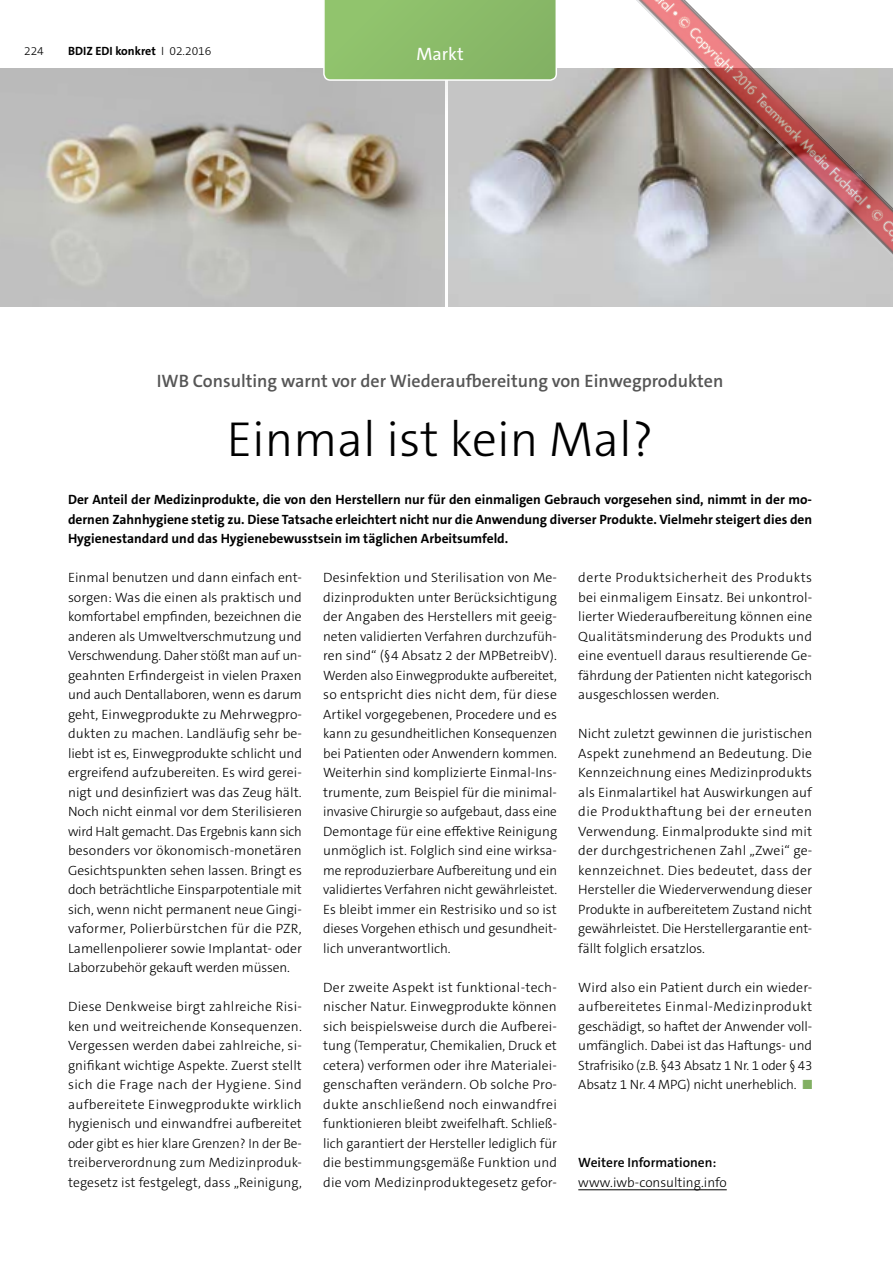
<style>
.page{position:relative;width:893px;height:1263px;background:#fff}
.page>*{position:absolute;margin:0;border:0;box-sizing:border-box;transform-origin:0 0}
.t1{font:300 49.5px "The Sans C5";color:#000}
.t2{font:600 18px "The Sans C5";color:#565656}
.t3{font:18px "The Sans C5";color:#fff}
.t4{font:300 13.5px/19.5px "The Sans C5";letter-spacing:-.005em;color:#000;text-align:justify}
.t5{font:700 13.5px/19.5px "The Sans C5";color:#000;text-align:justify}
.t6{font:600 13.5px "The Sans C5";color:#000}
.t7{font:700 12px "The Sans C5";color:#000}
.t8{font:300 12px "The Sans C5";color:#000}
.s1{font-weight:300}
.s2{color:#81af62}
</style>
<div class="page">
<hr style="left:578px;top:1189px;width:149px;height:1px;background:#000">
<img style="left:0;top:68px;width:444px;height:238px">
<img style="left:449px;top:82px;width:107px;height:224px">
<svg style="left:322px;top:0;width:234px;height:82px;background:#8fbe6f"></svg>
<img style="left:556px;top:0;width:337px;height:307px">
<p class="t8" style="left:24px;top:44px;width:21px">224</p>
<p class="t7" style="left:68px;top:44px;width:145px">BDIZ EDI konkret <span class="s1">I 02.2016</span></p>
<h2 class="t3" style="left:416px;top:42px;width:49px">Markt</h2>
<h2 class="t2" style="left:157px;top:369px;width:568px">IWB Consulting warnt vor der Wiederaufbereitung von Einwegprodukten</h2>
<h1 class="t1" style="left:227px;top:408px;width:428px">Einmal ist kein Mal?</h1>
<p class="t5" style="left:68px;top:490px;width:746px">Der Anteil der Medizinprodukte, die von den Herstellern nur für den einmaligen Gebrauch vorgesehen sind, nimmt in der mo&shy;dernen Zahnhygiene stetig zu. Diese Tatsache erleichtert nicht nur die Anwendung diverser Produkte. Vielmehr steigert dies den Hygienestandard und das Hygienebewusstsein im täglichen Arbeitsumfeld.</p>
<p class="t4" style="left:68px;top:568px;width:235px">Einmal benutzen und dann einfach ent&shy;sorgen: Was die einen als praktisch und komfortabel empfinden, bezeichnen die anderen als Umweltverschmutzung und Verschwendung. Daher stößt man auf un&shy;geahnten Erfindergeist in vielen Praxen und auch Dentallaboren, wenn es darum geht, Einwegprodukte zu Mehrwegpro&shy;dukten zu machen. Landläufig sehr be&shy;liebt ist es, Einwegprodukte schlicht und ergreifend aufzubereiten. Es wird gerei&shy;nigt und desinfiziert was das Zeug hält.<br>Noch nicht einmal vor dem Sterilisieren wird Halt gemacht. Das Ergebnis kann sich besonders vor ökonomisch-monetären Gesichtspunkten sehen lassen. Bringt es doch beträchtliche Einsparpotentiale mit sich, wenn nicht permanent neue Gingi&shy;vaformer, Polierbürstchen für die PZR, Lamellenpolierer sowie Implantat- oder Laborzubehör gekauft werden müssen.</p>
<p class="t4" style="left:68px;top:997px;width:235px">Diese Denkweise birgt zahlreiche Risi&shy;ken und weitreichende Konsequenzen.<br>Vergessen werden dabei zahlreiche, si&shy;gnifikant wichtige Aspekte. Zuerst stellt sich die Frage nach der Hygiene. Sind aufbereitete Einwegprodukte wirklich hygienisch und einwandfrei aufbereitet oder gibt es hier klare Grenzen? In der Be&shy;treiberverordnung zum Medizinproduk&shy;tegesetz ist festgelegt, dass „Reinigung,</p>
<p class="t4" style="left:323px;top:568px;width:235px">Desinfektion und Sterilisation von Me&shy;dizinprodukten unter Berücksichtigung der Angaben des Herstellers mit geeig&shy;neten validierten Verfahren durchzufüh&shy;ren sind“ (§4 Absatz 2 der MPBetreibV).<br>Werden also Einwegprodukte aufbereitet, so entspricht dies nicht dem, für diese Artikel vorgegebenen, Procedere und es kann zu gesundheitlichen Konsequenzen bei Patienten oder Anwendern kommen.<br>Weiterhin sind komplizierte Einmal-Ins&shy;trumente, zum Beispiel für die minimal&shy;invasive Chirurgie so aufgebaut, dass eine Demontage für eine effektive Reinigung unmöglich ist. Folglich sind eine wirksa&shy;me reproduzierbare Aufbereitung und ein validiertes Verfahren nicht gewährleistet.<br>Es bleibt immer ein Restrisiko und so ist dieses Vorgehen ethisch und gesundheit&shy;lich unverantwortlich.</p>
<p class="t4" style="left:323px;top:977px;width:235px">Der zweite Aspekt ist funktional-tech&shy;nischer Natur. Einwegprodukte können sich beispielsweise durch die Aufberei&shy;tung (Temperatur, Chemikalien, Druck et cetera) verformen oder ihre Materialei&shy;genschaften verändern. Ob solche Pro&shy;dukte anschließend noch einwandfrei funktionieren bleibt zweifelhaft. Schließ&shy;lich garantiert der Hersteller lediglich für die bestimmungsgemäße Funktion und die vom Medizinproduktegesetz gefor-</p>
<p class="t4" style="left:578px;top:568px;width:235px">derte Produktsicherheit des Produkts bei einmaligem Einsatz. Bei unkontrol&shy;lierter Wiederaufbereitung können eine Qualitätsminderung des Produkts und eine eventuell daraus resultierende Ge&shy;fährdung der Patienten nicht kategorisch ausgeschlossen werden.</p>
<p class="t4" style="left:578px;top:724px;width:235px">Nicht zuletzt gewinnen die juristischen Aspekt zunehmend an Bedeutung. Die Kennzeichnung eines Medizinprodukts als Einmalartikel hat Auswirkungen auf die Produkthaftung bei der erneuten Verwendung. Einmalprodukte sind mit der durchgestrichenen Zahl „Zwei“ ge&shy;kennzeichnet. Dies bedeutet, dass der Hersteller die Wiederverwendung dieser Produkte in aufbereitetem Zustand nicht gewährleistet. Die Herstellergarantie ent&shy;fällt folglich ersatzlos.</p>
<p class="t4" style="left:578px;top:977px;width:236px">Wird also ein Patient durch ein wieder&shy;aufbereitetes Einmal-Medizinprodukt geschädigt, so haftet der Anwender voll&shy;umfänglich. Dabei ist das Haftungs- und Strafrisiko (z.B. §43 Absatz 1 Nr. 1 oder § 43<br>Absatz 1 Nr. 4 MPG) nicht unerheblich. <span class="s2">■</span></p>
<p class="t6" style="left:578px;top:1154px;width:140px">Weitere Informationen:</p>
<p class="t4" style="left:578px;top:1172px;width:150px">www.iwb-consulting.info</p>
</div>
